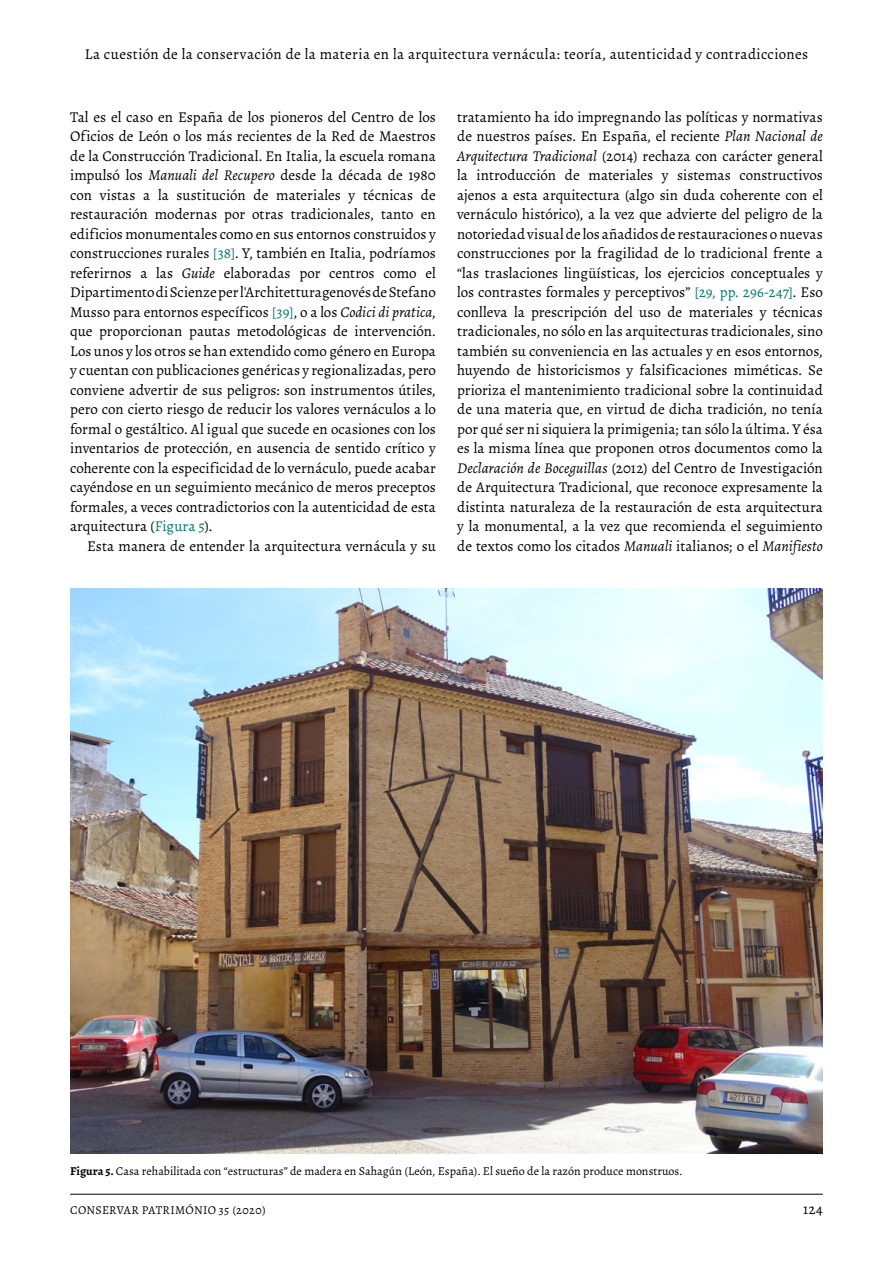
<style>
.page{position:relative;width:893px;height:1263px;background:#fff}
.page>*{position:absolute;margin:0;border:0;box-sizing:border-box;transform-origin:0 0}
.t1{font:15px/19.5px "Alegreya";letter-spacing:.01em;color:#000;text-align:justify}
.t2{font:12px "Alegreya";color:#000}
.t3{font:12px "Alegreya";letter-spacing:.025em;color:#000}
.s1{font-style:italic}
.s2{color:#007a71}
.s3{font-weight:700}
</style>
<div class="page">
<hr style="left:70px;top:1194px;width:753px;height:1px;background:#000">
<img style="left:70px;top:589px;width:753px;height:564px">
<p class="t1" style="left:85px;top:44px;width:725px">La cuestión de la conservación de la materia en la arquitectura vernácula: teoría, autenticidad y contradicciones</p>
<p class="t1" style="left:70px;top:107px;width:367px">Tal es el caso en España de los pioneros del Centro de los Oficios de León o los más recientes de la Red de Maestros de la Construcción Tradicional. En Italia, la escuela romana impulsó los <span class="s1">Manuali del Recupero</span> desde la década de 1980 con vistas a la sustitución de materiales y técnicas de restauración modernas por otras tradicionales, tanto en edificios monumentales como en sus entornos construidos y construcciones rurales <span class="s2">[38]</span>. Y, también en Italia, podríamos referirnos a las <span class="s1">Guide</span> elaboradas por centros como el Dipartimento di Scienze per l'Architetturagenovés de Stefano Musso para entornos específicos <span class="s2">[39]</span>, o a los <span class="s1">Codici di pratica</span>, que proporcionan pautas metodológicas de intervención.<br>Los unos y los otros se han extendido como género en Europa y cuentan con publicaciones genéricas y regionalizadas, pero conviene advertir de sus peligros: son instrumentos útiles, pero con cierto riesgo de reducir los valores vernáculos a lo formal o gestáltico. Al igual que sucede en ocasiones con los inventarios de protección, en ausencia de sentido crítico y coherente con la especificidad de lo vernáculo, puede acabar cayéndose en un seguimiento mecánico de meros preceptos formales, a veces contradictorios con la autenticidad de esta arquitectura (<span class="s2">Figura 5</span>).</p>
<p class="t1" style="left:87px;top:536px;width:350px">Esta manera de entender la arquitectura vernácula y su</p>
<p class="t1" style="left:457px;top:107px;width:367px">tratamiento ha ido impregnando las políticas y normativas de nuestros países. En España, el reciente <span class="s1">Plan Nacional de Arquitectura Tradicional</span> (2014) rechaza con carácter general la introducción de materiales y sistemas constructivos ajenos a esta arquitectura (algo sin duda coherente con el vernáculo histórico), a la vez que advierte del peligro de la notoriedad visual de los añadidos de restauraciones o nuevas construcciones por la fragilidad de lo tradicional frente a “las traslaciones lingüísticas, los ejercicios conceptuales y los contrastes formales y perceptivos” <span class="s2">[29, pp. 296-247]</span>. Eso conlleva la prescripción del uso de materiales y técnicas tradicionales, no sólo en las arquitecturas tradicionales, sino también su conveniencia en las actuales y en esos entornos, huyendo de historicismos y falsificaciones miméticas. Se prioriza el mantenimiento tradicional sobre la continuidad de una materia que, en virtud de dicha tradición, no tenía por qué ser ni siquiera la primigenia; tan sólo la última. Y ésa es la misma línea que proponen otros documentos como la <span class="s1">Declaración de Boceguillas</span> (2012) del Centro de Investigación de Arquitectura Tradicional, que reconoce expresamente la distinta naturaleza de la restauración de esta arquitectura y la monumental, a la vez que recomienda el seguimiento de textos como los citados <span class="s1">Manuali</span> italianos; o el <span class="s1">Manifiesto</span></p>
<p class="t2" style="left:70px;top:1163px;width:614px"><span class="s3">Figura 5.</span> Casa rehabilitada con “estructuras” de madera en Sahagún (León, España). El sueño de la razón produce monstruos.</p>
<p class="t3" style="left:70px;top:1202px;width:197px">CONSERVAR PATRIMÓNIO 35 (2020)</p>
<p class="t1" style="left:803px;top:1199px;width:21px">124</p>
</div>
